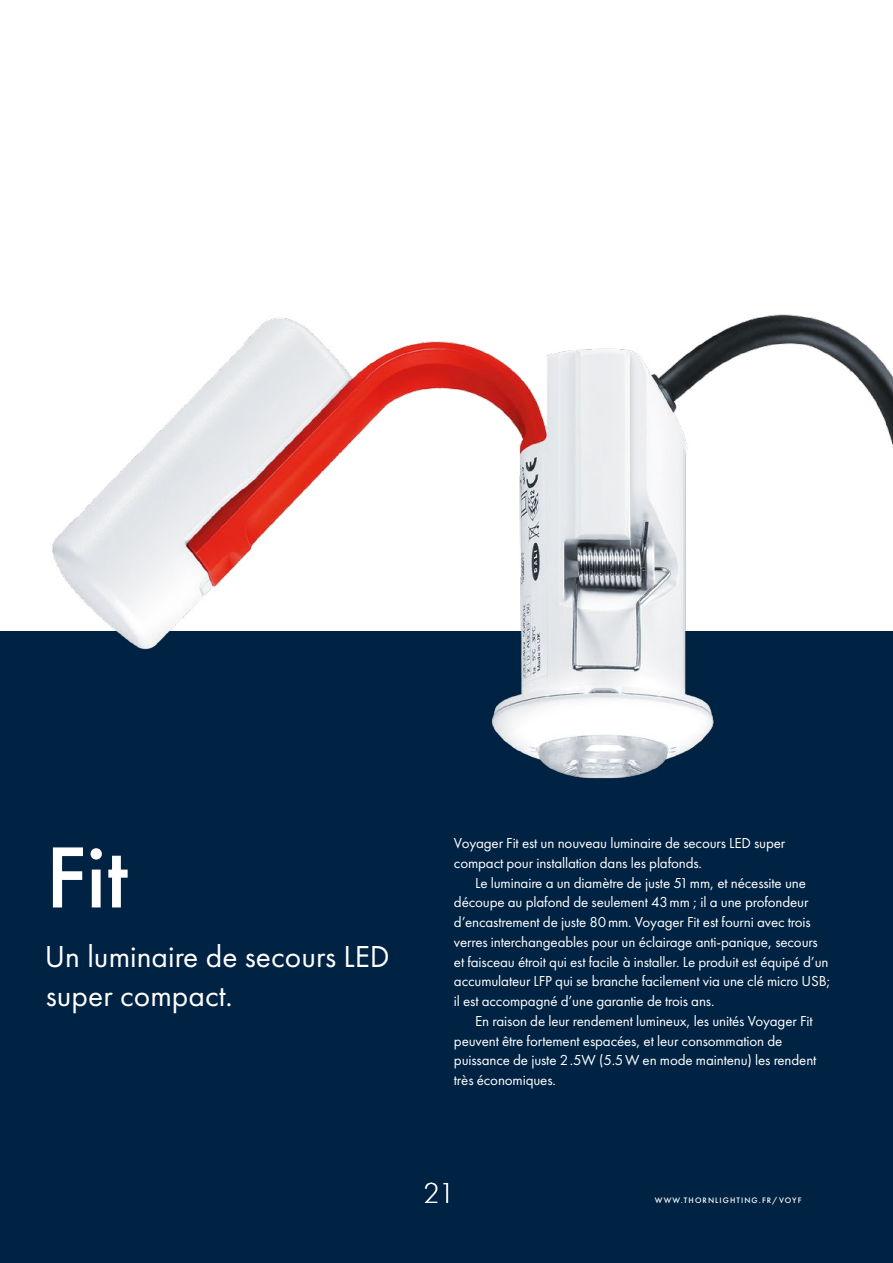
<style>
.page{position:relative;width:893px;height:1263px;background:#fff}
.page>*{position:absolute;margin:0;border:0;box-sizing:border-box;transform-origin:0 0}
.t1{font:90px "Futura PT Medium";color:#fff}
.t2{font:31.5px/39.5px "Futura PT Book";color:#fff}
.t3{font:30px "Futura PT Light";color:#fff}
.t4{font:15px/19.8px "Futura PT Book";letter-spacing:-.01em;color:#fff}
.t5{font:8.25px "Futura PT Medium";letter-spacing:.13em;color:#fff}
</style>
<div class="page">
<div style="left:0;top:631px;width:893px;height:632px;background:#002343"></div>
<img style="left:52px;top:314px;width:841px;height:465px">
<h1 class="t1" style="left:46px;top:823px;width:84px">Fit</h1>
<h2 class="t2" style="left:45px;top:936px;width:346px">Un luminaire de secours LED super compact.</h2>
<p class="t4" style="left:454px;top:833px;width:333px">Voyager Fit est un nouveau luminaire de secours LED super compact pour installation dans les plafonds.</p>
<p class="t4" style="left:454px;top:873px;width:378px;text-indent:21px">Le luminaire a un diamètre de juste 51mm, et nécessite une découpe au plafond de seulement 43mm ; il a une profondeur d’encastrement de juste 80mm. Voyager Fit est fourni avec trois verres interchangeables pour un éclairage anti-panique, secours et faisceau étroit qui est facile à installer. Le produit est équipé d’un accumulateur LFP qui se branche facilement via une clé micro USB; il est accompagné d’une garantie de trois ans.</p>
<p class="t4" style="left:454px;top:1011px;width:364px;text-indent:21px">En raison de leur rendement lumineux, les unités Voyager Fit peuvent être fortement espacées, et leur consommation de puissance de juste 2.5W (5.5W en mode maintenu) les rendent très économiques.</p>
<h3 class="t3" style="left:423px;top:1176px;width:33px">21</h3>
<p class="t5" style="left:655px;top:1196px;width:148px">WWW.THORNLIGHTING.FR/VOYF</p>
</div>
